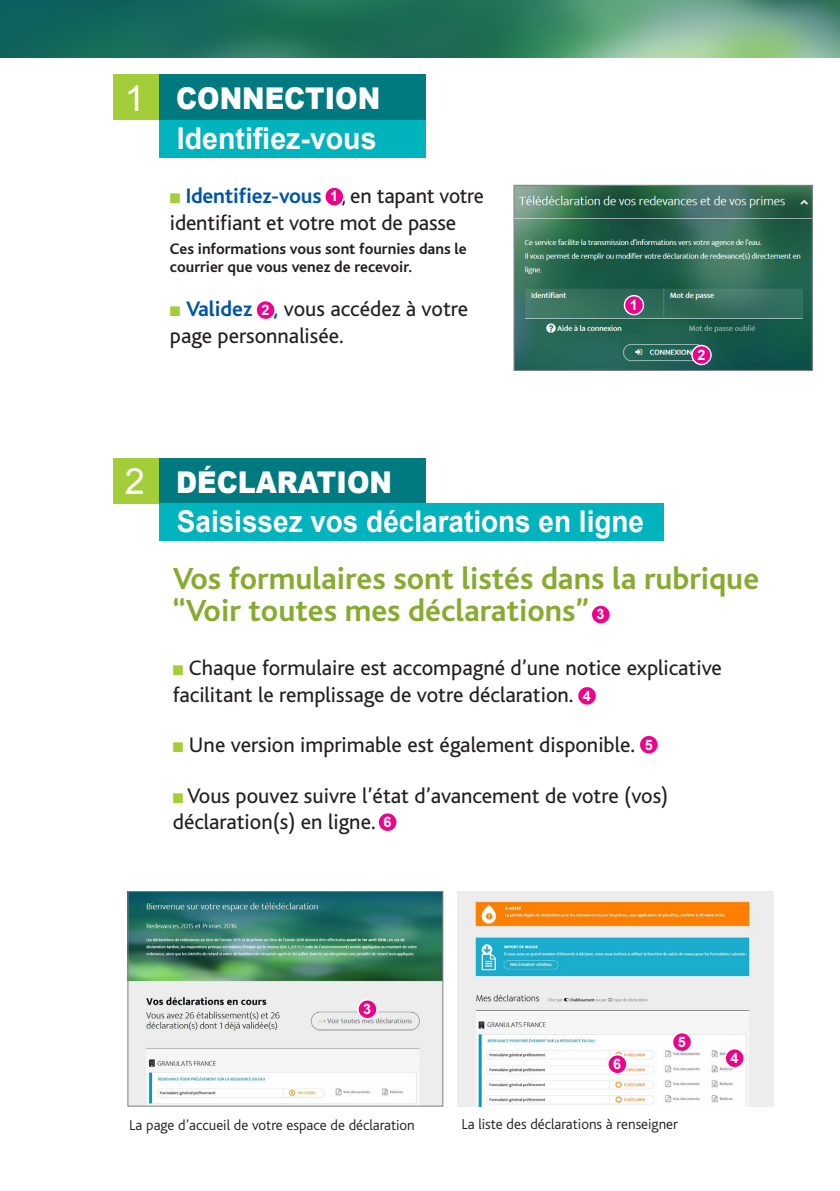
<style>
.page{position:relative;width:840px;height:1191px;background:#fff}
.page>*{position:absolute;margin:0;border:0;box-sizing:border-box;transform-origin:0 0}
.t1{font:36px "Arial";color:#fff}
.t2{font:700 32px/32px "Bliss";color:#86ab2e}
.t3{font:700 30px "Arial";color:#fff;scale:.93 1}
.t4{font:900 30px "Arial";color:#fff;scale:.9 1}
.t5{font:700 30px "Arial";color:#fff;scale:.95 1}
.t6{font:22px/26.4px "Bliss";color:#231f20}
.t7{font:700 16px/18px "Bliss";color:#231f20}
.t8{font:300 15px "Bliss";color:#231f20}
.t9{font:700 14.4px "Arial";color:#fff}
.s1{color:#a3cd39}
.s2{font-weight:700;color:#0155a5}
</style>
<div class="page">
<img style="left:457px;top:891px;width:315px;height:215px">
<img style="left:129px;top:893px;width:312px;height:211px">
<div style="left:127px;top:891px;width:316px;height:215px;border:1px solid #808285"></div>
<div style="left:159px;top:74px;width:267px;height:46px;background:#007a80"></div>
<div style="left:159px;top:120px;width:267px;height:37px;background:#00b3bd"></div>
<svg style="left:639px;top:735px;width:19px;height:19px"></svg>
<div style="left:638px;top:734px;width:20px;height:21px;border:1px solid #fff;border-radius:50%"></div>
<div style="left:378px;top:812px;width:19px;height:19px;background:#ed028c;border-radius:50%"></div>
<div style="left:377px;top:812px;width:20px;height:20px;border:1px solid #fff;border-radius:50%"></div>
<svg style="left:672px;top:1032px;width:19px;height:19px"></svg>
<div style="left:671px;top:1031px;width:20px;height:21px;border:1px solid #fff;border-radius:50%"></div>
<svg style="left:607px;top:1054px;width:19px;height:19px"></svg>
<div style="left:606px;top:1054px;width:21px;height:20px;border:1px solid #fff;border-radius:50%"></div>
<svg style="left:591px;top:605px;width:19px;height:19px"></svg>
<div style="left:590px;top:604px;width:20px;height:21px;border:1px solid #fff;border-radius:50%"></div>
<div style="left:256px;top:301px;width:19px;height:18px;background:#ed028c;border-radius:50%"></div>
<div style="left:255px;top:300px;width:21px;height:20px;border:1px solid #fff;border-radius:50%"></div>
<svg style="left:324px;top:187px;width:19px;height:19px"></svg>
<div style="left:324px;top:186px;width:20px;height:21px;border:1px solid #fff;border-radius:50%"></div>
<div style="left:358px;top:999px;width:19px;height:19px;background:#ed028c;border-radius:50%"></div>
<div style="left:357px;top:999px;width:20px;height:20px;border:1px solid #fff;border-radius:50%"></div>
<svg style="left:577px;top:686px;width:19px;height:19px"></svg>
<div style="left:576px;top:685px;width:21px;height:21px;border:1px solid #fff;border-radius:50%"></div>
<svg style="left:724px;top:1048px;width:19px;height:19px"></svg>
<div style="left:724px;top:1048px;width:20px;height:20px;border:1px solid #fff;border-radius:50%"></div>
<img style="left:0;top:0;width:839px;height:58px">
<div style="left:114px;top:74px;width:45px;height:46px;background:#a3cd39"></div>
<div style="left:159px;top:458px;width:267px;height:45px;background:#007a80"></div>
<div style="left:159px;top:503px;width:503px;height:38px;background:#00b3bd"></div>
<div style="left:114px;top:458px;width:45px;height:45px;background:#a3cd39"></div>
<img style="left:515px;top:187px;width:295px;height:182px">
<div style="left:513px;top:185px;width:299px;height:186px;border:1px solid #808285"></div>
<svg style="left:624px;top:296px;width:19px;height:19px"></svg>
<div style="left:623px;top:295px;width:20px;height:20px;border:1px solid #fff;border-radius:50%"></div>
<div style="left:691px;top:345px;width:19px;height:19px;background:#ed028c;border-radius:50%"></div>
<div style="left:691px;top:345px;width:20px;height:20px;border:1px solid #fff;border-radius:50%"></div>
<p class="t1" style="left:125px;top:74px;width:22px">1</p>
<p class="t4" style="left:176px;top:82px;width:228px">CONNECTION</p>
<p class="t5" style="left:177px;top:119px;width:212px">Identifiez-vous</p>
<p class="t6" style="left:170px;top:183px;width:315px"><span class="s1">■</span> <span class="s2">Identifiez-vous</span> , en tapant votre identifiant et votre mot de passe</p>
<p class="t7" style="left:170px;top:240px;width:298px">Ces informations vous sont fournies dans le courrier que vous venez de recevoir.</p>
<p class="t6" style="left:170px;top:296px;width:299px"><span class="s1">■</span> <span class="s2">Validez ,</span> vous accédez à votre page personnalisée.</p>
<p class="t9" style="left:330px;top:187px;width:10px">1</p>
<p class="t9" style="left:261px;top:300px;width:10px">2</p>
<p class="t9" style="left:629px;top:295px;width:10px">1</p>
<p class="t9" style="left:697px;top:346px;width:10px">2</p>
<p class="t1" style="left:125px;top:458px;width:22px">2</p>
<p class="t4" style="left:176px;top:465px;width:241px">DÉCLARATION</p>
<p class="t3" style="left:177px;top:502px;width:503px">Saisissez vos déclarations en ligne</p>
<p class="t2" style="left:173px;top:563px;width:587px">Vos formulaires sont listés dans la rubrique “Voir toutes mes déclarations”</p>
<p class="t6" style="left:173px;top:655px;width:550px"><span class="s1">■</span> Chaque formulaire est accompagné d’une notice explicative</p>
<p class="t6" style="left:173px;top:681px;width:402px">facilitant le remplissage de votre déclaration.</p>
<p class="t6" style="left:173px;top:732px;width:463px"><span class="s1">■</span> Une version imprimable est également disponible.</p>
<p class="t6" style="left:173px;top:782px;width:497px"><span class="s1">■</span> Vous pouvez suivre l’état d’avancement de votre (vos) déclaration(s) en ligne.</p>
<p class="t9" style="left:596px;top:604px;width:10px">3</p>
<p class="t9" style="left:582px;top:686px;width:10px">4</p>
<p class="t9" style="left:644px;top:735px;width:10px">5</p>
<p class="t9" style="left:383px;top:812px;width:10px">6</p>
<p class="t9" style="left:363px;top:999px;width:10px">3</p>
<p class="t9" style="left:613px;top:1054px;width:10px">6</p>
<p class="t9" style="left:677px;top:1032px;width:10px">5</p>
<p class="t9" style="left:730px;top:1048px;width:10px">4</p>
<p class="t8" style="left:129px;top:1117px;width:287px">La page d’accueil de votre espace de déclaration</p>
<p class="t8" style="left:461px;top:1116px;width:218px">La liste des déclarations à renseigner</p>
</div>
